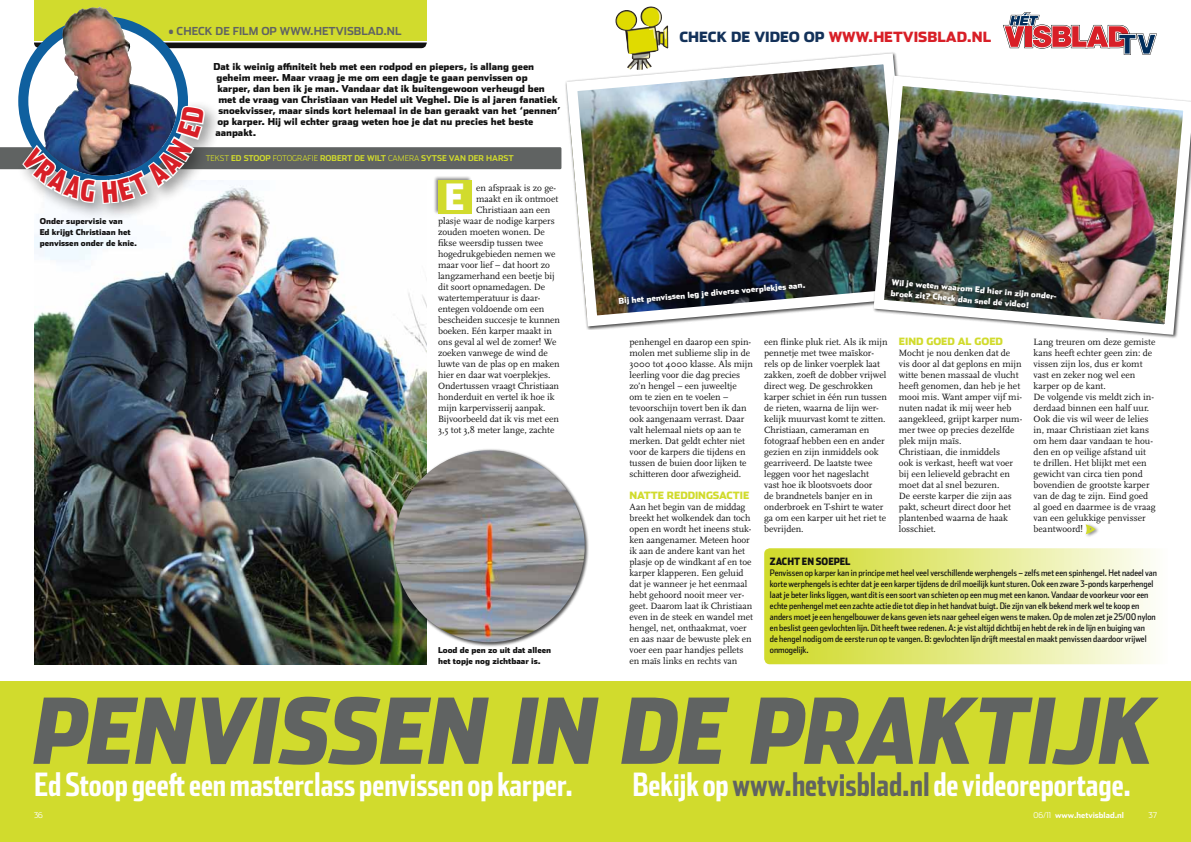
<style>
.page{position:relative;width:1191px;height:842px;background:#fff}
.page>*{position:absolute;margin:0;border:0;box-sizing:border-box;transform-origin:0 0}
.t1{font:italic 900 90px "Stainless Cond";color:#606362}
.t2{font:900 36px "Stainless Cond";color:#fff}
.t3{font:700 32px "Stainless Comp";color:#fff}
.t4{font:900 14px "Stainless";letter-spacing:.125em;color:#d81f27}
.t5{font:700 11px "Stainless";color:#606362}
.t6{font:900 10px "Stainless";letter-spacing:-.005em;color:#d1db2d}
.t7{font:900 10px "Stainless Cond";color:#121212}
.t8{font:9.5px/11px "Scala";letter-spacing:-.005em;color:#121212}
.t9{font:900 9.5px "Stainless";color:#121212}
.t10{font:9px/11px "Stainless Cond";color:#121212}
.t11{font:900 8px/11px "Stainless";color:#121212}
.t12{font:900 8px/11px "Stainless";color:#fff}
.t13{font:300 8px "Stainless";color:#d1db2d}
.t14{font:700 8px "Stainless";color:#d1db2d}
.t15{font:700 8px "Stainless";color:#fff}
.t16{font:300 8px "Stainless";color:#fff}
.s1{font-weight:700}
.s2{font-weight:300}
.s3{color:#133159}
.s4{color:#606362}
</style>
<div class="page">
<div style="left:34px;top:0;width:393px;height:41px;background:#d1db2d"></div>
<svg style="left:34px;top:43px;width:393px;height:5px"></svg>
<svg style="left:24px;top:20px;width:161px;height:160px"></svg>
<svg style="left:764px;top:548px;width:389px;height:116px;background:#e4ea88"></svg>
<div style="left:18px;top:16px;width:170px;height:170px;border:10px solid #0f609f;border-radius:50%"></div>
<img style="left:46px;top:7px;width:129px;height:92px">
<div style="left:0;top:681px;width:1191px;height:161px;background:#d1db2d"></div>
<svg style="left:1003px;top:12px;width:154px;height:43px"></svg>
<img style="left:34px;top:228px;width:393px;height:436px">
<div style="left:15px;top:99px;width:205px;height:122px;background:#121212;opacity:.5"></div>
<img style="left:561px;top:48px;width:337px;height:282px">
<div style="left:392px;top:448px;width:197px;height:199px;background:#121212;opacity:.75"></div>
<img style="left:394px;top:450px;width:191px;height:192px">
<img style="left:620px;top:6px;width:30px;height:23px">
<img style="left:868px;top:70px;width:323px;height:268px">
<div style="left:617px;top:283px;width:192px;height:26px;background:#121212;opacity:.75"></div>
<div style="left:889px;top:277px;width:171px;height:35px;background:#121212;opacity:.75"></div>
<div style="left:1083px;top:523px;width:16px;height:15px;background:#121212;opacity:.5"></div>
<svg style="left:1085px;top:524px;width:10px;height:10px"></svg>
<svg style="left:0;top:103px;width:561px;height:125px"></svg>
<p class="t11" style="left:40px;top:216px;width:99px">Onder supervisie van<br>Ed krijgt Christiaan het penvissen onder de knie.</p>
<p class="t5" style="left:168px;top:25px;width:234px">• CHECK DE FILM OP WWW.HETVISBLAD.NL</p>
<p class="t9" style="left:213px;top:61px;width:322px">Dat ik weinig affiniteit heb met een rodpod en piepers, is allang geen</p>
<p class="t9" style="left:216px;top:72px;width:313px">geheim meer. Maar vraag je me om een dagje te gaan penvissen op</p>
<p class="t9" style="left:217px;top:83px;width:329px">karper, dan ben ik je man. Vandaar dat ik buitengewoon verheugd ben</p>
<p class="t9" style="left:218px;top:94px;width:341px">met de vraag van Christiaan van Hedel uit Veghel. Die is al jaren fanatiek</p>
<p class="t9" style="left:218px;top:105px;width:344px">snoekvisser, maar sinds kort helemaal in de ban geraakt van het ‘pennen’</p>
<p class="t9" style="left:217px;top:116px;width:317px">op karper. Hij wil echter graag weten hoe je dat nu precies het beste</p>
<p class="t9" style="left:215px;top:127px;width:42px">aanpakt.</p>
<p class="t13" style="left:206px;top:154px;width:127px">TEKST <span class="s1">ED STOOP</span> FOTOGRAFIE <span class="s1">Robert</span></p>
<p class="t14" style="left:354px;top:153px;width:19px">de wilt</p>
<p class="t14" style="left:388px;top:153px;width:127px"><span class="s2">CAMERA</span> SYTSE VAN DER HARST</p>
<h2 class="t2" style="left:445px;top:175px;width:21px">E</h2>
<p class="t8" style="left:476px;top:183px;width:81px">en afspraak is zo ge-</p>
<p class="t8" style="left:476px;top:194px;width:83px">maakt en ik ontmoet</p>
<p class="t8" style="left:476px;top:205px;width:76px">Christiaan aan een</p>
<p class="t8" style="left:438px;top:216px;width:118px">plasje waar de nodige karpers</p>
<p class="t8" style="left:438px;top:227px;width:108px">zouden moeten wonen. De</p>
<p class="t8" style="left:438px;top:238px;width:107px">fikse weersdip tussen twee</p>
<p class="t8" style="left:438px;top:249px;width:119px">hogedrukgebieden nemen we</p>
<p class="t8" style="left:438px;top:260px;width:113px">maar voor lief – dat hoort zo</p>
<p class="t8" style="left:438px;top:271px;width:118px">langzamerhand een beetje bij</p>
<p class="t8" style="left:438px;top:282px;width:109px">dit soort opnamedagen. De</p>
<p class="t8" style="left:438px;top:293px;width:104px">watertemperatuur is daar-</p>
<p class="t8" style="left:438px;top:304px;width:108px">entegen voldoende om een</p>
<p class="t8" style="left:438px;top:315px;width:124px">bescheiden succesje te kunnen</p>
<p class="t8" style="left:438px;top:326px;width:115px">boeken. Eén karper maakt in</p>
<p class="t8" style="left:438px;top:337px;width:120px">ons geval al wel de zomer! We</p>
<p class="t8" style="left:438px;top:348px;width:111px">zoeken vanwege de wind de</p>
<p class="t8" style="left:438px;top:359px;width:123px">luwte van de plas op en maken</p>
<p class="t8" style="left:438px;top:370px;width:114px">hier en daar wat voerplekjes.</p>
<p class="t8" style="left:438px;top:381px;width:123px">Ondertussen vraagt Christiaan</p>
<p class="t8" style="left:438px;top:392px;width:118px">honderduit en vertel ik hoe ik</p>
<p class="t8" style="left:438px;top:403px;width:109px">mijn karpervisserij aanpak.</p>
<p class="t8" style="left:438px;top:414px;width:122px">Bijvoorbeeld dat ik vis met een</p>
<p class="t8" style="left:438px;top:425px;width:118px">3,5 tot 3,8 meter lange, zachte</p>
<p class="t11" style="left:438px;top:645px;width:115px">Lood de pen zo uit dat alleen het topje nog zichtbaar is.</p>
<h3 class="t4" style="left:679px;top:28px;width:313px"><span class="s3">check de video op</span> www.hetvisblad.nl</h3>
<p class="t12" style="left:618px;top:295px;width:189px;rotate:-5deg">B ij het penvissen leg je diverse voerplekjes aan.</p>
<p class="t12" style="left:892px;top:276px;width:168px;rotate:5deg">W il je weten waarom Ed hier in zijn onder&shy;broek zit? Check dan snel de video!</p>
<p class="t8" style="left:629px;top:337px;width:125px">penhengel en daarop een spin&shy;molen met sublieme slip in de<br>3000 tot 4000 klasse. Als mijn leerling voor die dag precies zo’n hengel – een juweeltje<br>om te zien en te voelen – tevoorschijn tovert ben ik dan ook aangenaam verrast. Daar valt helemaal niets op aan te merken. Dat geldt echter niet voor de karpers die tijdens en tussen de buien door lijken te schitteren door afwezigheid.</p>
<p class="t6" style="left:629px;top:489px;width:8px">NATTE</p>
<p class="t6" style="left:667px;top:489px;width:73px">REDDINGSACTIE</p>
<p class="t8" style="left:629px;top:502px;width:125px">Aan het begin van de middag breekt het wolkendek dan toch open en wordt het ineens stuk&shy;ken aangenamer. Meteen hoor ik aan de andere kant van het plasje op de windkant af en toe karper klapperen. Een geluid dat je wanneer je het eenmaal hebt gehoord nooit meer ver&shy;geet. Daarom laat ik Christiaan even in de steek en wandel met hengel, net, onthaakmat, voer en aas naar de bewuste plek en voer een paar handjes pellets en maïs links en rechts van</p>
<p class="t8" style="left:764px;top:337px;width:125px">een flinke pluk riet. Als ik mijn pennetje met twee maïskor&shy;rels op de linker voerplek laat zakken, zoeft de dobber vrijwel direct weg. De geschrokken karper schiet in één run tussen de rieten, waarna de lijn wer&shy;kelijk muurvast komt te zitten.<br>Christiaan, cameraman en fotograaf hebben een en ander gezien en zijn inmiddels ook gearriveerd. De laatste twee leggen voor het nageslacht<br>vast hoe ik blootsvoets door<br>de brandnetels banjer en in onderbroek en T-shirt te water ga om een karper uit het riet te bevrijden.</p>
<p class="t6" style="left:899px;top:335px;width:106px">EIND GOED AL GOED</p>
<p class="t8" style="left:899px;top:348px;width:125px">Mocht je nou denken dat de vis door al dat geplons en mijn witte benen massaal de vlucht heeft genomen, dan heb je het mooi mis. Want amper vijf mi&shy;nuten nadat ik mij weer heb aangekleed, grijpt karper num&shy;mer twee op precies dezelfde plek mijn maïs.<br>Christiaan, die inmiddels<br>ook is verkast, heeft wat voer bij een lelieveld gebracht en moet dat al snel bezuren.<br>De eerste karper die zijn aas pakt, scheurt direct door het plantenbed waarna de haak losschiet.</p>
<p class="t8" style="left:1033px;top:337px;width:123px">Lang treuren om deze gemiste kans heeft echter geen zin: de vissen zijn los, dus er komt vast en zeker nog wel een karper op de kant.<br>De volgende vis meldt zich in&shy;derdaad binnen een half uur.<br>Ook die vis wil weer de lelies in, maar Christiaan ziet kans om hem daar vandaan te hou&shy;den en op veilige afstand uit te drillen. Het blijkt met een gewicht van circa tien pond bovendien de grootste karper van de dag te zijn. Eind goed al goed en daarmee is de vraag van een gelukkige penvisser beantwoord!</p>
<p class="t7" style="left:770px;top:555px;width:82px">ZACHT EN SOEPEL</p>
<p class="t10" style="left:770px;top:567px;width:388px">Penvissen op karper kan in principe met heel veel verschillende werphengels – zelfs met een spinhengel. Het nadeel van korte werphengels is echter dat je een karper tijdens de dril moeilijk kunt sturen. Ook een zware 3-ponds karperhengel laat je beter links liggen, want dit is een soort van schieten op een mug met een kanon. Vandaar de voorkeur voor een echte penhengel met een zachte actie die tot diep in het handvat buigt. Die zijn van elk bekend merk wel te koop en anders moet je een hengelbouwer de kans geven iets naar geheel eigen wens te maken. Op de molen zet je 25/00 nylon en beslist geen gevlochten lijn. Dit heeft twee redenen. A: je vist altijd dichtbij en hebt de rek in de lijn en buiging van<br>de hengel nodig om de eerste run op te vangen. B: gevlochten lijn drijft meestal en maakt penvissen daardoor vrijwel onmogelijk.</p>
<h1 class="t1" style="left:34px;top:676px;width:1124px">PENVISSEN IN DE PRAKTIJK</h1>
<h3 class="t3" style="left:34px;top:765px;width:540px">Ed Stoop geeft een masterclass penvissen op karper.</h3>
<h3 class="t3" style="left:632px;top:765px;width:500px">Bekijk op <span class="s4">www.hetvisblad.nl</span> de videoreportage.</h3>
<p class="t15" style="left:1033px;top:810px;width:92px"><span class="s2">06/11</span> www.hetvisblad.nl</p>
<p class="t16" style="left:1148px;top:811px;width:10px">37</p>
<p class="t16" style="left:34px;top:811px;width:10px">36</p>
</div>
